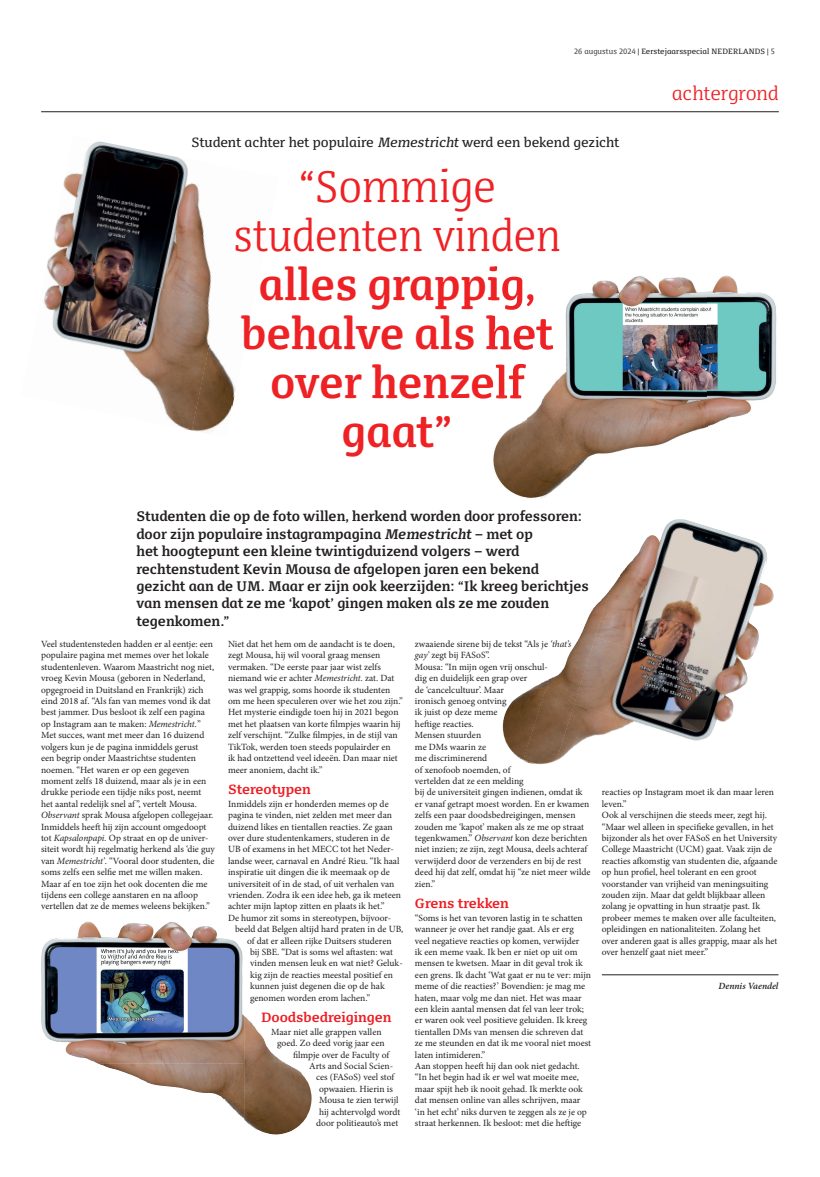
<style>
.page{position:relative;width:820px;height:1177px;background:#fff}
.page>*{position:absolute;margin:0;border:0;box-sizing:border-box;transform-origin:0 0}
.t1{font:700 46px/49px "FP Dancer Serif";color:#ee2124;text-align:center;scale:.94 1}
.t2{font:300 46px/49px "FP Dancer Serif";color:#ee2124;text-align:center;scale:.94 1}
.t3{font:300 20px "FP Dancer Serif";letter-spacing:-.005em;color:#ee2124}
.t4{font:700 14.5px/17.5px "FP Dancer Serif";color:#231f20}
.t5{font:14px "FP Dancer Serif";letter-spacing:-.005em;color:#231f20}
.t6{font:700 14px "FP Dancer Serif";color:#ee1d23}
.t7{font:9.5px/11.4px "Minion Pro";color:#231f20}
.t8{font:italic 600 9.5px "Minion Pro";letter-spacing:-.005em;color:#231f20}
.t9{font:8px "FP Dancer Serif";letter-spacing:.01em;color:#231f20}
.s1{font-weight:300}
.s2{font-style:italic}
</style>
<div class="page">
<hr style="left:41px;top:111px;width:737px;height:1px;background:#231f20">
<img style="left:47px;top:141px;width:145px;height:125px">
<img style="left:192px;top:183px;width:44px;height:249px">
<img style="left:44px;top:266px;width:174px;height:164px">
<hr style="left:601px;top:974px;width:177px;height:1px;background:#231f20">
<img style="left:75px;top:921px;width:169px;height:142px">
<img style="left:41px;top:938px;width:34px;height:118px">
<img style="left:244px;top:1016px;width:34px;height:118px">
<img style="left:278px;top:1058px;width:33px;height:76px">
<img style="left:97px;top:1063px;width:147px;height:36px">
<img style="left:223px;top:1098px;width:21px;height:21px">
<img style="left:528px;top:275px;width:249px;height:223px">
<img style="left:493px;top:363px;width:35px;height:135px">
<img style="left:492px;top:267px;width:41px;height:43px">
<img style="left:492px;top:315px;width:61px;height:35px">
<img style="left:492px;top:364px;width:33px;height:35px">
<img style="left:610px;top:519px;width:152px;height:165px">
<img style="left:523px;top:590px;width:87px;height:174px">
<img style="left:574px;top:637px;width:171px;height:104px">
<img style="left:502px;top:679px;width:46px;height:81px">
<img style="left:563px;top:703px;width:69px;height:39px">
<img style="left:556px;top:737px;width:24px;height:24px">
<p class="t9" style="left:573px;top:47px;width:202px"><span class="s1">26 augustus 2024 |</span> Eerstejaarsspecial NEDERLANDS <span class="s1">| 5</span></p>
<h2 class="t3" style="left:671px;top:82px;width:108px">achtergrond</h2>
<h3 class="t5" style="left:191px;top:134px;width:429px">Student achter het populaire <span class="s2">Memestricht</span> werd een bekend gezicht</h3>
<h1 class="t2" style="left:233px;top:162px;width:349px">“Sommige studenten vinden</h1>
<h1 class="t1" style="left:241px;top:259px;width:333px">alles grappig, behalve als het over henzelf gaat”</h1>
<p class="t4" style="left:136px;top:507px;width:454px">Studenten die op de foto willen, herkend worden door professoren: door zijn populaire instagrampagina <span class="s2">Memestricht</span> – met op<br>het hoogtepunt een kleine twintigduizend volgers – werd rechtenstudent Kevin Mousa de afgelopen jaren een bekend gezicht aan de UM. Maar er zijn ook keerzijden: “Ik kreeg berichtjes van mensen dat ze me ‘kapot’ gingen maken als ze me zouden tegenkomen.”</p>
<p class="t7" style="left:41px;top:638px;width:175px">Veel studentensteden hadden er al eentje: een populaire pagina met memes over het lokale studentenleven. Waarom Maastricht nog niet, vroeg Kevin Mousa (geboren in Nederland, opgegroeid in Duitsland en Frankrijk) zich eind 2018 af. “Als fan van memes vond ik dat best jammer. Dus besloot ik zelf een pagina op Instagram aan te maken: <span class="s2">Memestricht.</span>” Met succes, want met meer dan 16 duizend volgers kun je de pagina inmiddels gerust<br>een begrip onder Maastrichtse studenten noemen. “Het waren er op een gegeven moment zelfs 18 duizend, maar als je in een drukke periode een tijdje niks post, neemt het aantal redelijk snel af ”, vertelt Mousa.<br><span class="s2">Observant</span> sprak Mousa afgelopen collegejaar.<br>Inmiddels heeft hij zijn account omgedoopt tot <span class="s2">Kapsalonpapi.</span> Op straat en op de univer&shy;siteit wordt hij regelmatig herkend als ‘die guy van <span class="s2">Memestricht’</span>. “Vooral door studenten, die soms zelfs een selfie met me willen maken.<br>Maar af en toe zijn het ook docenten die me tijdens een college aanstaren en na afloop vertellen dat ze de memes weleens bekijken.”</p>
<p class="t7" style="left:228px;top:638px;width:176px">Niet dat het hem om de aandacht is te doen, zegt Mousa, hij wil vooral graag mensen vermaken. “De eerste paar jaar wist zelfs niemand wie er achter <span class="s2">Memestricht.</span> zat. Dat was wel grappig, soms hoorde ik studenten om me heen speculeren over wie het zou zijn.” Het mysterie eindigde toen hij in 2021 begon met het plaatsen van korte filmpjes waarin hij zelf verschijnt. “Zulke filmpjes, in de stijl van TikTok, werden toen steeds populairder en<br>ik had ontzettend veel ideeën. Dan maar niet meer anoniem, dacht ik.”</p>
<p class="t7" style="left:415px;top:638px;width:177px">zwaaiende sirene bij de tekst “Als je <span class="s2">‘that’s<br>gay’</span> zegt bij FASoS”.<br>Mousa: “In mijn ogen vrij onschul-<br>dig en duidelijk een grap over<br>de ‘cancelcultuur’. Maar<br>ironisch genoeg ontving<br>ik juist op deze meme<br>heftige reacties.<br>Mensen stuurden<br>me DMs waarin ze<br>me discriminerend<br>of xenofoob noemden, of<br>vertelden dat ze een melding<br>bij de universiteit gingen indienen, omdat ik er vanaf getrapt moest worden. En er kwamen zelfs een paar doodsbedreigingen, mensen zouden me ‘kapot’ maken als ze me op straat tegenkwamen.” <span class="s2">Observant</span> kon deze berichten niet inzien; ze zijn, zegt Mousa, deels achteraf verwijderd door de verzenders en bij de rest deed hij dat zelf, omdat hij “ze niet meer wilde zien.”</p>
<h3 class="t6" style="left:415px;top:895px;width:95px">Grens trekken</h3>
<p class="t7" style="left:415px;top:912px;width:178px">“Soms is het van tevoren lastig in te schatten wanneer je over het randje gaat. Als er erg<br>veel negatieve reacties op komen, verwijder<br>ik een meme vaak. Ik ben er niet op uit om mensen te kwetsen. Maar in dit geval trok ik een grens. Ik dacht ‘Wat gaat er nu te ver: mijn meme of die reacties?’ Bovendien: je mag me haten, maar volg me dan niet. Het was maar een klein aantal mensen dat fel van leer trok; er waren ook veel positieve geluiden. Ik kreeg tientallen DMs van mensen die schreven dat ze me steunden en dat ik me vooral niet moest laten intimideren.”<br>Aan stoppen heeft hij dan ook niet gedacht. “In het begin had ik er wel wat moeite mee, maar spijt heb ik nooit gehad. Ik merkte ook dat mensen online van alles schrijven, maar ‘in het echt’ niks durven te zeggen als ze je op straat herkennen. Ik besloot: met die heftige</p>
<h3 class="t6" style="left:228px;top:781px;width:84px">Stereotypen</h3>
<p class="t7" style="left:228px;top:798px;width:174px">Inmiddels zijn er honderden memes op de pagina te vinden, niet zelden met meer dan duizend likes en tientallen reacties. Ze gaan over dure studentenkamers, studeren in de UB of examens in het MECC tot het Neder&shy;landse weer, carnaval en André Rieu. “Ik haal inspiratie uit dingen die ik meemaak op de universiteit of in de stad, of uit verhalen van vrienden. Zodra ik een idee heb, ga ik meteen achter mijn laptop zitten en plaats ik het.”<br>De humor zit soms in stereotypen, bijvoor-</p>
<p class="t7" style="left:235px;top:923px;width:170px">beeld dat Belgen altijd hard praten in de UB,</p>
<p class="t7" style="left:247px;top:934px;width:146px">of dat er alleen rijke Duitsers studeren</p>
<p class="t7" style="left:250px;top:946px;width:144px">bij SBE. “Dat is soms wel aftasten: wat</p>
<p class="t7" style="left:250px;top:957px;width:154px">vinden mensen leuk en wat niet? Geluk-</p>
<p class="t7" style="left:250px;top:969px;width:144px">kig zijn de reacties meestal positief en</p>
<p class="t7" style="left:250px;top:980px;width:136px">kunnen juist degenen die op de hak</p>
<p class="t7" style="left:250px;top:991px;width:122px">genomen worden erom lachen.”</p>
<h3 class="t6" style="left:261px;top:1009px;width:132px">Doodsbedreigingen</h3>
<p class="t7" style="left:271px;top:1026px;width:112px">Maar niet alle grappen vallen</p>
<p class="t7" style="left:277px;top:1037px;width:109px">goed. Zo deed vorig jaar een</p>
<p class="t7" style="left:293px;top:1048px;width:98px">filmpje over de Faculty of</p>
<p class="t7" style="left:309px;top:1060px;width:85px">Arts and Social Scien-</p>
<p class="t7" style="left:316px;top:1071px;width:80px">ces (FASoS) veel stof</p>
<p class="t7" style="left:319px;top:1083px;width:75px">opwaaien. Hierin is</p>
<p class="t7" style="left:319px;top:1094px;width:81px">Mousa te zien terwijl</p>
<p class="t7" style="left:319px;top:1105px;width:83px">hij achtervolgd wordt</p>
<p class="t7" style="left:316px;top:1117px;width:84px">door politieauto’s met</p>
<p class="t7" style="left:601px;top:786px;width:177px">reacties op Instagram moet ik dan maar leren leven.”<br>Ook al verschijnen die steeds meer, zegt hij. “Maar wel alleen in specifieke gevallen, in het bijzonder als het over FASoS en het University College Maastricht (UCM) gaat. Vaak zijn de reacties afkomstig van studenten die, afgaande op hun profiel, heel tolerant en een groot voorstander van vrijheid van meningsuiting zouden zijn. Maar dat geldt blijkbaar alleen zolang je opvatting in hun straatje past. Ik probeer memes te maken over alle faculteiten, opleidingen en nationaliteiten. Zolang het over anderen gaat is alles grappig, maar als het over henzelf gaat niet meer.”</p>
<p class="t8" style="left:718px;top:979px;width:61px">Dennis Vaendel</p>
</div>
